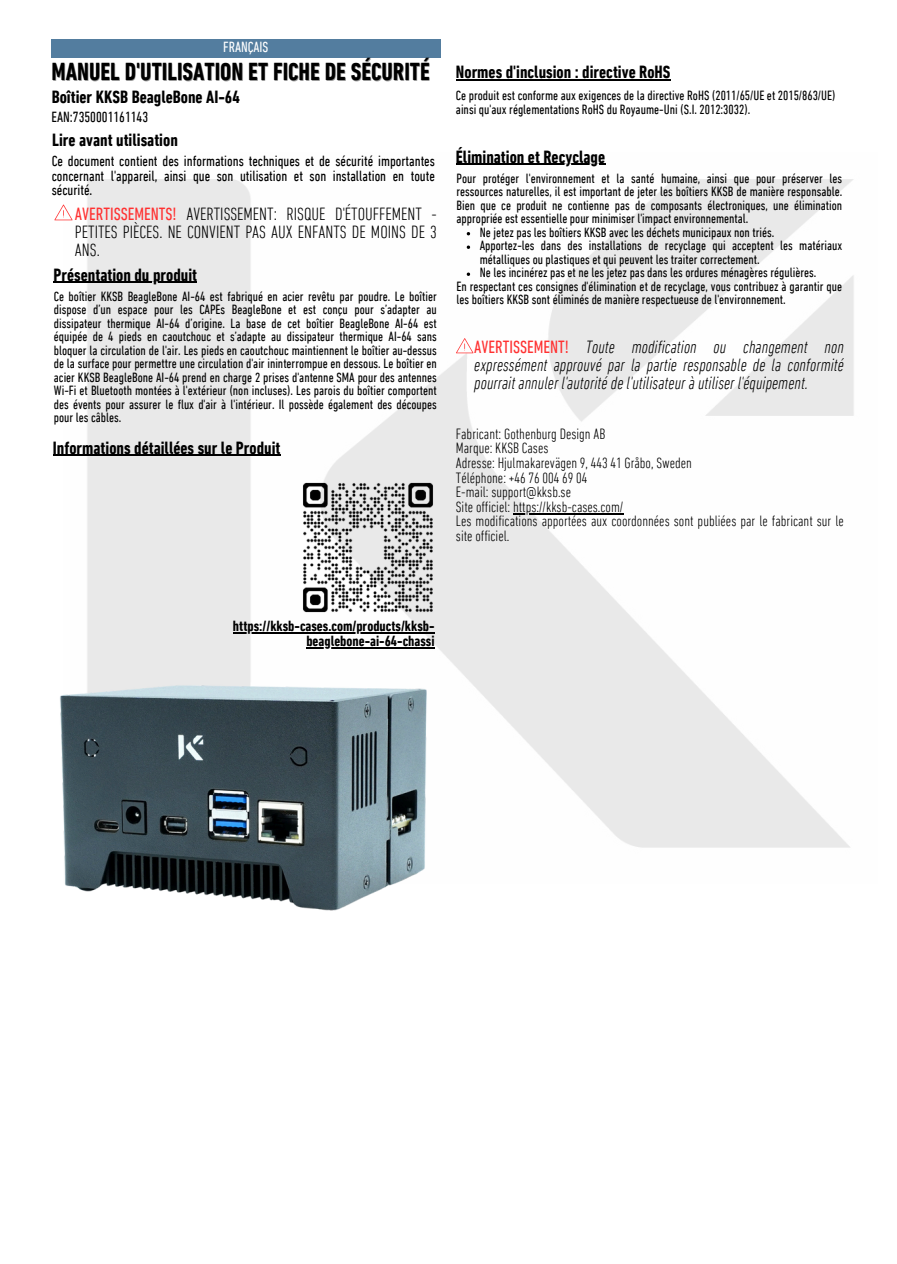
<style>
.page{position:relative;width:897px;height:1264px;background:#fff}
.page>*{position:absolute;margin:0;border:0;box-sizing:border-box;transform-origin:0 0}
.t1{font:700 condensed 25.05px "DIN Next LT Pro";color:#000}
.t2{font:italic 300 condensed 18px/18px "DIN Next LT Pro";color:#000;text-align:justify}
.t3{font:700 condensed 18px "DIN Next LT Pro";color:#000}
.t4{font:300 condensed 18px/18px "DIN Next LT Pro";color:#000;text-align:justify}
.t5{font:300 condensed 15.15px "DIN Next LT Pro";color:#000}
.t6{font:condensed 15px/14.7px "DIN Next LT Pro";color:#000;text-align:justify}
.t7{font:700 condensed 15px "DIN Next LT Pro";color:#000}
.t8{font:condensed 15px "DIN Next LT Pro";color:#fff}
.t9{font:condensed 13.65px/13.5px "DIN Next LT Pro";color:#000}
.s1{font-weight:400;color:#ff3131}
.s2{font-weight:400;font-style:normal;color:#ff3131}
</style>
<div class="page">
<div style="left:52px;top:39px;width:389px;height:18px;background:#537d9f"></div>
<img style="left:63px;top:163px;width:791px;height:685px">
<img style="left:60px;top:681px;width:374px;height:230px">
<img style="left:301px;top:480px;width:134px;height:134px">
<hr style="left:233px;top:632px;width:201px;height:1px;background:#000">
<hr style="left:306px;top:647px;width:128px;height:1px;background:#000">
<hr style="left:53px;top:455px;width:227px;height:1px;background:#000">
<svg style="left:456px;top:338px;width:17px;height:15px"></svg>
<hr style="left:456px;top:164px;width:149px;height:1px;background:#000">
<svg style="left:467px;top:245px;width:3px;height:4px"></svg>
<svg style="left:467px;top:272px;width:3px;height:4px"></svg>
<hr style="left:513px;top:513px;width:110px;height:1px;background:#000">
<hr style="left:456px;top:80px;width:214px;height:1px;background:#000">
<svg style="left:54px;top:204px;width:18px;height:16px"></svg>
<hr style="left:54px;top:282px;width:143px;height:1px;background:#000">
<h3 class="t8" style="left:223px;top:41px;width:47px">FRANÇAIS</h3>
<p class="t1" style="left:52px;top:61px;width:380px">MANUEL D'UTILISATION ET FICHE DE SÉCURITÉ</p>
<p class="t3" style="left:52px;top:89px;width:190px">Boîtier KKSB BeagleBone AI-64</p>
<p class="t6" style="left:52px;top:111px;width:98px">EAN:7350001161143</p>
<h3 class="t3" style="left:52px;top:132px;width:127px">Lire avant utilisation</h3>
<p class="t6" style="left:52px;top:155px;width:385px">Ce document contient des informations techniques et de sécurité importantes concernant l'appareil, ainsi que son utilisation et son installation en toute sécurité.</p>
<h2 class="t4" style="left:75px;top:206px;width:363px"><span class="s1">AVERTISSEMENTS!</span> AVERTISSEMENT: RISQUE D'ÉTOUFFEMENT - PETITES PIÈCES. NE CONVIENT PAS AUX ENFANTS DE MOINS DE 3<br>ANS.</h2>
<h3 class="t3" style="left:54px;top:267px;width:145px">Présentation du produit</h3>
<p class="t9" style="left:54px;top:290px;width:384px;text-align:justify">Ce boîtier KKSB BeagleBone AI-64 est fabriqué en acier revêtu par poudre. Le boîtier dispose d’un espace pour les CAPEs BeagleBone et est conçu pour s’adapter au dissipateur thermique AI-64 d’origine. La base de cet boîtier BeagleBone AI-64 est équipée de 4 pieds en caoutchouc et s’adapte au dissipateur thermique AI-64 sans bloquer la circulation de l'air. Les pieds en caoutchouc maintiennent le boîtier au-dessus de la surface pour permettre une circulation d'air ininterrompue en dessous. Le boîtier en acier KKSB BeagleBone AI-64 prend en charge 2 prises d'antenne SMA pour des antennes Wi-Fi et Bluetooth montées à l'extérieur (non incluses). Les parois du boîtier comportent des évents pour assurer le flux d'air à l'intérieur. Il possède également des découpes pour les câbles.</p>
<p class="t3" style="left:53px;top:440px;width:229px">Informations détaillées sur le Produit</p>
<h6 class="t3" style="left:456px;top:65px;width:216px">Normes d'inclusion : directive RoHS</h6>
<p class="t9" style="left:456px;top:90px;width:381px">Ce produit est conforme aux exigences de la directive RoHS (2011/65/UE et 2015/863/UE) ainsi qu'aux réglementations RoHS du Royaume-Uni (S.I. 2012:3032).</p>
<p class="t3" style="left:456px;top:149px;width:151px">Élimination et Recyclage</p>
<h4 class="t9" style="left:456px;top:172px;width:387px;text-align:justify">Pour protéger l'environnement et la santé humaine, ainsi que pour préserver les ressources naturelles, il est important de jeter les boîtiers KKSB de manière responsable.<br>Bien que ce produit ne contienne pas de composants électroniques, une élimination appropriée est essentielle pour minimiser l'impact environnemental.</h4>
<p class="t9" style="left:480px;top:226px;width:296px">Ne jetez pas les boîtiers KKSB avec les déchets municipaux non triés.</p>
<p class="t9" style="left:480px;top:240px;width:364px">Apportez-les dans des installations de recyclage qui acceptent les matériaux métalliques ou plastiques et qui peuvent les traiter correctement.</p>
<p class="t9" style="left:480px;top:267px;width:338px">Ne les incinérez pas et ne les jetez pas dans les ordures ménagères régulières.</p>
<p class="t9" style="left:456px;top:280px;width:387px">En respectant ces consignes d'élimination et de recyclage, vous contribuez à garantir que les boîtiers KKSB sont éliminés de manière respectueuse de l'environnement.</p>
<p class="t2" style="left:474px;top:340px;width:371px"><span class="s2">AVERTISSEMENT!</span> Toute modification ou changement non expressément approuvé par la partie responsable de la conformité pourrait annuler l'autorité de l'utilisateur à utiliser l'équipement.</p>
<p class="t5" style="left:456px;top:427px;width:151px">Fabricant: Gothenburg Design AB</p>
<p class="t5" style="left:456px;top:442px;width:94px">Marque: KKSB Cases</p>
<p class="t5" style="left:456px;top:456px;width:237px">Adresse: Hjulmakarevägen 9, 443 41 Gråbo, Sweden</p>
<h3 class="t5" style="left:456px;top:471px;width:133px">Téléphone: +46 76 004 69 04</h3>
<h5 class="t5" style="left:456px;top:486px;width:117px">E-mail: support@kksb.se</h5>
<h3 class="t5" style="left:456px;top:500px;width:169px">Site officiel: https://kksb-cases.com/</h3>
<p class="t5" style="left:456px;top:515px;width:389px">Les modifications apportées aux coordonnées sont publiées par le fabricant sur le</p>
<p class="t5" style="left:456px;top:529px;width:55px">site officiel.</p>
<p class="t7" style="left:233px;top:620px;width:203px">https://kksb-cases.com/products/kksb-</p>
<h3 class="t7" style="left:306px;top:634px;width:130px">beaglebone-ai-64-chassi</h3>
</div>
